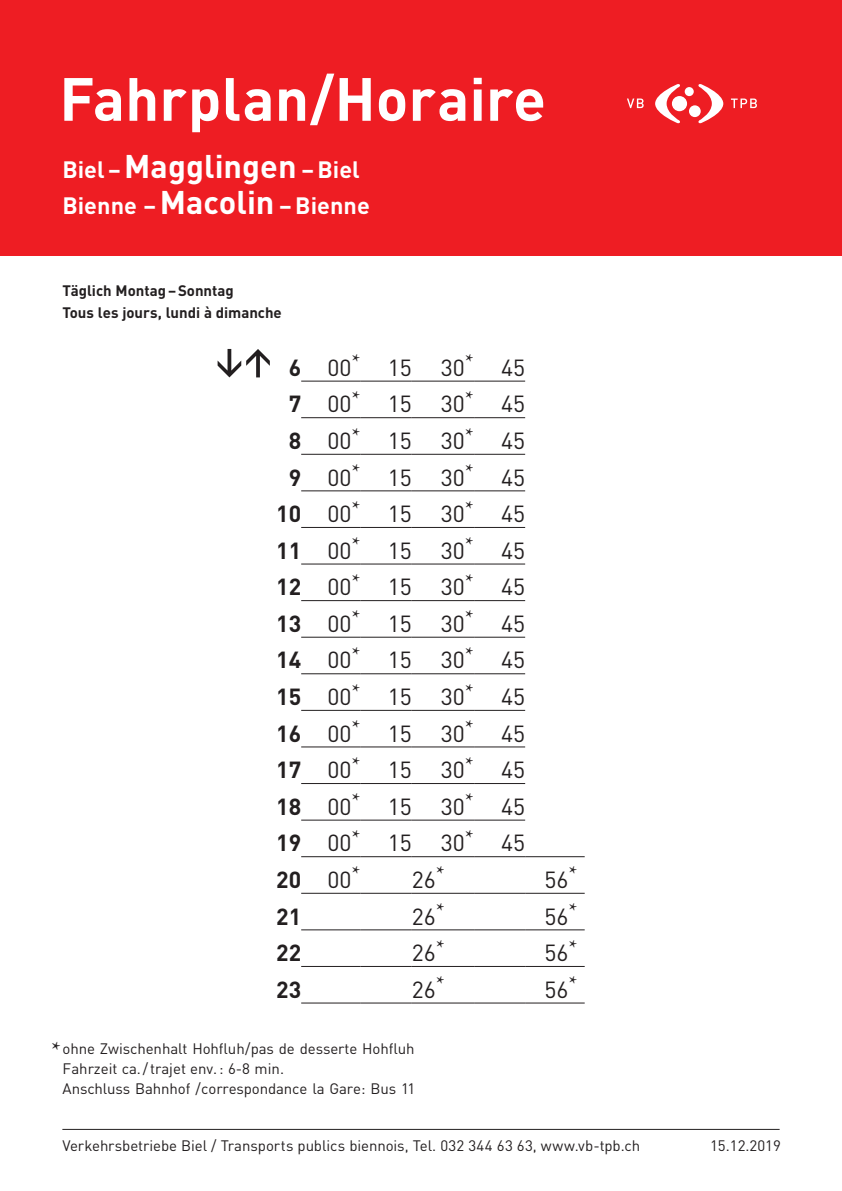
<style>
.page{position:relative;width:842px;height:1191px;background:#fff}
.page>*{position:absolute;margin:0;border:0;box-sizing:border-box;transform-origin:0 0}
.t1{font:700 60px "DIN";color:#fff}
.t2{font:25px "Korpus A";color:#231f20}
.t3{font:700 23.4px/36px "DIN";letter-spacing:.005em;color:#fff}
.t4{font:23px "DIN";color:#231f20}
.t5{font:700 23px "DIN";color:#231f20}
.t6{font:15px/19.8px "DINOT";letter-spacing:-.005em;color:#231f20}
.t7{font:15px "DIN";letter-spacing:-.005em;color:#231f20}
.t8{font:700 15px/22px "DIN";color:#231f20}
.s1{font-size:32.4px}
.s2{font-weight:700}
.s3{font-weight:400}
</style>
<div class="page">
<div style="left:0;top:0;width:842px;height:255px;background:#ee1d23"></div>
<svg style="left:655px;top:84px;width:25px;height:39px"></svg>
<svg style="left:698px;top:84px;width:25px;height:39px"></svg>
<div style="left:672px;top:96px;width:15px;height:15px;background:#fff;border-radius:50%"></div>
<div style="left:685px;top:87px;width:9px;height:9px;background:#fff;border-radius:50%"></div>
<div style="left:689px;top:105px;width:12px;height:12px;background:#fff;border-radius:50%"></div>
<svg style="left:627px;top:98px;width:17px;height:10px"></svg>
<svg style="left:731px;top:98px;width:26px;height:10px"></svg>
<hr style="left:301px;top:381px;width:60px;height:1px;background:#231f20">
<hr style="left:361px;top:381px;width:51px;height:1px;background:#231f20">
<hr style="left:412px;top:381px;width:62px;height:1px;background:#231f20">
<hr style="left:474px;top:381px;width:51px;height:1px;background:#231f20">
<hr style="left:301px;top:417px;width:60px;height:1px;background:#231f20">
<hr style="left:361px;top:417px;width:51px;height:1px;background:#231f20">
<hr style="left:412px;top:417px;width:62px;height:1px;background:#231f20">
<hr style="left:474px;top:417px;width:51px;height:1px;background:#231f20">
<hr style="left:301px;top:454px;width:60px;height:1px;background:#231f20">
<hr style="left:361px;top:454px;width:51px;height:1px;background:#231f20">
<hr style="left:412px;top:454px;width:62px;height:1px;background:#231f20">
<hr style="left:474px;top:454px;width:51px;height:1px;background:#231f20">
<hr style="left:301px;top:490px;width:60px;height:1px;background:#231f20">
<hr style="left:361px;top:490px;width:51px;height:1px;background:#231f20">
<hr style="left:412px;top:490px;width:62px;height:1px;background:#231f20">
<hr style="left:474px;top:490px;width:51px;height:1px;background:#231f20">
<hr style="left:301px;top:527px;width:60px;height:1px;background:#231f20">
<hr style="left:361px;top:527px;width:51px;height:1px;background:#231f20">
<hr style="left:412px;top:527px;width:62px;height:1px;background:#231f20">
<hr style="left:474px;top:527px;width:51px;height:1px;background:#231f20">
<hr style="left:301px;top:563px;width:60px;height:1px;background:#231f20">
<hr style="left:361px;top:563px;width:51px;height:1px;background:#231f20">
<hr style="left:412px;top:563px;width:62px;height:1px;background:#231f20">
<hr style="left:474px;top:563px;width:51px;height:1px;background:#231f20">
<hr style="left:301px;top:600px;width:60px;height:1px;background:#231f20">
<hr style="left:361px;top:600px;width:51px;height:1px;background:#231f20">
<hr style="left:412px;top:600px;width:62px;height:1px;background:#231f20">
<hr style="left:474px;top:600px;width:51px;height:1px;background:#231f20">
<hr style="left:301px;top:637px;width:60px;height:1px;background:#231f20">
<hr style="left:361px;top:637px;width:51px;height:1px;background:#231f20">
<hr style="left:412px;top:637px;width:62px;height:1px;background:#231f20">
<hr style="left:474px;top:637px;width:51px;height:1px;background:#231f20">
<hr style="left:301px;top:673px;width:60px;height:1px;background:#231f20">
<hr style="left:361px;top:673px;width:51px;height:1px;background:#231f20">
<hr style="left:412px;top:673px;width:62px;height:1px;background:#231f20">
<hr style="left:474px;top:673px;width:51px;height:1px;background:#231f20">
<hr style="left:301px;top:710px;width:60px;height:1px;background:#231f20">
<hr style="left:361px;top:710px;width:51px;height:1px;background:#231f20">
<hr style="left:412px;top:710px;width:62px;height:1px;background:#231f20">
<hr style="left:474px;top:710px;width:51px;height:1px;background:#231f20">
<hr style="left:301px;top:746px;width:60px;height:1px;background:#231f20">
<hr style="left:361px;top:746px;width:51px;height:1px;background:#231f20">
<hr style="left:412px;top:746px;width:62px;height:1px;background:#231f20">
<hr style="left:474px;top:746px;width:51px;height:1px;background:#231f20">
<hr style="left:301px;top:783px;width:60px;height:1px;background:#231f20">
<hr style="left:361px;top:783px;width:51px;height:1px;background:#231f20">
<hr style="left:412px;top:783px;width:62px;height:1px;background:#231f20">
<hr style="left:474px;top:783px;width:51px;height:1px;background:#231f20">
<hr style="left:301px;top:819px;width:60px;height:1px;background:#231f20">
<hr style="left:361px;top:819px;width:51px;height:1px;background:#231f20">
<hr style="left:412px;top:819px;width:62px;height:1px;background:#231f20">
<hr style="left:474px;top:819px;width:51px;height:1px;background:#231f20">
<hr style="left:301px;top:856px;width:60px;height:1px;background:#231f20">
<hr style="left:361px;top:856px;width:51px;height:1px;background:#231f20">
<hr style="left:412px;top:856px;width:62px;height:1px;background:#231f20">
<hr style="left:474px;top:856px;width:51px;height:1px;background:#231f20">
<hr style="left:525px;top:856px;width:60px;height:1px;background:#231f20">
<hr style="left:301px;top:893px;width:60px;height:1px;background:#231f20">
<hr style="left:361px;top:893px;width:51px;height:1px;background:#231f20">
<hr style="left:412px;top:893px;width:62px;height:1px;background:#231f20">
<hr style="left:301px;top:929px;width:60px;height:1px;background:#231f20">
<hr style="left:361px;top:929px;width:51px;height:1px;background:#231f20">
<hr style="left:412px;top:929px;width:62px;height:1px;background:#231f20">
<hr style="left:301px;top:966px;width:60px;height:1px;background:#231f20">
<hr style="left:361px;top:966px;width:51px;height:1px;background:#231f20">
<hr style="left:412px;top:966px;width:62px;height:1px;background:#231f20">
<hr style="left:301px;top:1002px;width:60px;height:1px;background:#231f20">
<hr style="left:361px;top:1002px;width:51px;height:1px;background:#231f20">
<hr style="left:412px;top:1002px;width:62px;height:1px;background:#231f20">
<hr style="left:474px;top:893px;width:51px;height:1px;background:#231f20">
<hr style="left:525px;top:893px;width:60px;height:1px;background:#231f20">
<hr style="left:474px;top:929px;width:51px;height:1px;background:#231f20">
<hr style="left:525px;top:929px;width:60px;height:1px;background:#231f20">
<hr style="left:474px;top:966px;width:51px;height:1px;background:#231f20">
<hr style="left:525px;top:966px;width:60px;height:1px;background:#231f20">
<hr style="left:474px;top:1002px;width:51px;height:1px;background:#231f20">
<hr style="left:525px;top:1002px;width:60px;height:1px;background:#231f20">
<svg style="left:218px;top:349px;width:52px;height:28px"></svg>
<hr style="left:62px;top:1129px;width:718px;height:1px;background:#231f20">
<h1 class="t1" style="left:59px;top:60px;width:488px">Fahrplan/Horaire</h1>
<p class="t3" style="left:62px;top:150px;width:309px">Biel –<span class="s1">Magglingen</span> –Biel<br>Bienne –<span class="s1">Macolin</span> –Bienne</p>
<p class="t8" style="left:62px;top:279px;width:221px">Täglich Montag–Sonntag<br>Tous les jours, lundi à dimanche</p>
<p class="t4" style="left:289px;top:353px;width:125px"><span class="s2">6</span> 00<sup>*</sup> 15</p>
<p class="t4" style="left:441px;top:353px;width:86px">30<sup>*</sup> 45</p>
<p class="t4" style="left:289px;top:390px;width:125px"><span class="s2">7</span> 00<sup>*</sup> 15</p>
<p class="t4" style="left:441px;top:390px;width:86px">30<sup>*</sup> 45</p>
<p class="t4" style="left:289px;top:426px;width:125px"><span class="s2">8</span> 00<sup>*</sup> 15</p>
<p class="t4" style="left:441px;top:426px;width:86px">30<sup>*</sup> 45</p>
<p class="t4" style="left:289px;top:463px;width:125px"><span class="s2">9</span> 00<sup>*</sup> 15</p>
<p class="t4" style="left:441px;top:463px;width:86px">30<sup>*</sup> 45</p>
<p class="t4" style="left:276px;top:499px;width:137px"><span class="s2">10</span> 00<sup>*</sup> 15</p>
<p class="t4" style="left:441px;top:499px;width:86px">30<sup>*</sup> 45</p>
<p class="t4" style="left:276px;top:536px;width:137px"><span class="s2">11</span> 00<sup>*</sup> 15</p>
<p class="t4" style="left:441px;top:536px;width:86px">30<sup>*</sup> 45</p>
<p class="t4" style="left:276px;top:572px;width:137px"><span class="s2">12</span> 00<sup>*</sup> 15</p>
<p class="t4" style="left:441px;top:572px;width:86px">30<sup>*</sup> 45</p>
<p class="t4" style="left:276px;top:609px;width:137px"><span class="s2">13</span> 00<sup>*</sup> 15</p>
<p class="t4" style="left:441px;top:609px;width:86px">30<sup>*</sup> 45</p>
<p class="t4" style="left:276px;top:646px;width:137px"><span class="s2">14</span> 00<sup>*</sup> 15</p>
<p class="t4" style="left:441px;top:646px;width:86px">30<sup>*</sup> 45</p>
<p class="t4" style="left:276px;top:682px;width:137px"><span class="s2">15</span> 00<sup>*</sup> 15</p>
<p class="t4" style="left:441px;top:682px;width:86px">30<sup>*</sup> 45</p>
<p class="t4" style="left:276px;top:719px;width:137px"><span class="s2">16</span> 00<sup>*</sup> 15</p>
<p class="t4" style="left:441px;top:719px;width:86px">30<sup>*</sup> 45</p>
<p class="t4" style="left:276px;top:755px;width:137px"><span class="s2">17</span> 00<sup>*</sup> 15</p>
<p class="t4" style="left:441px;top:755px;width:86px">30<sup>*</sup> 45</p>
<p class="t4" style="left:276px;top:792px;width:137px"><span class="s2">18</span> 00<sup>*</sup> 15</p>
<p class="t4" style="left:441px;top:792px;width:86px">30<sup>*</sup> 45</p>
<p class="t4" style="left:276px;top:828px;width:137px"><span class="s2">19</span> 00<sup>*</sup> 15</p>
<p class="t4" style="left:441px;top:828px;width:86px">30<sup>*</sup> 45</p>
<p class="t5" style="left:276px;top:864px;width:86px">20 <span class="s3">00</span><sup>*</sup></p>
<p class="t4" style="left:412px;top:865px;width:35px">26<sup>*</sup></p>
<p class="t4" style="left:544px;top:865px;width:35px">56<sup>*</sup></p>
<p class="t5" style="left:276px;top:901px;width:27px">21</p>
<p class="t4" style="left:412px;top:902px;width:35px">26<sup>*</sup></p>
<p class="t4" style="left:544px;top:902px;width:35px">56<sup>*</sup></p>
<p class="t5" style="left:276px;top:938px;width:27px">22</p>
<p class="t4" style="left:412px;top:938px;width:35px">26<sup>*</sup></p>
<p class="t4" style="left:544px;top:938px;width:35px">56<sup>*</sup></p>
<p class="t5" style="left:276px;top:974px;width:27px">23</p>
<p class="t4" style="left:412px;top:975px;width:35px">26<sup>*</sup></p>
<p class="t4" style="left:544px;top:975px;width:35px">56<sup>*</sup></p>
<p class="t2" style="left:51px;top:1036px;width:12px">*</p>
<p class="t6" style="left:63px;top:1037px;width:354px">ohne Zwischenhalt Hohfluh/pas de desserte Hohfluh<br>Fahrzeit ca. / trajet env. : 6-8 min.<br>Anschluss Bahnhof /correspondance la Gare: Bus 11</p>
<p class="t7" style="left:62px;top:1136px;width:579px">Verkehrsbetriebe Biel / Transports publics biennois, Tel. 032 344 63 63, www.vb-tpb.ch</p>
<p class="t6" style="left:710px;top:1133px;width:72px">15.12.2019</p>
</div>
